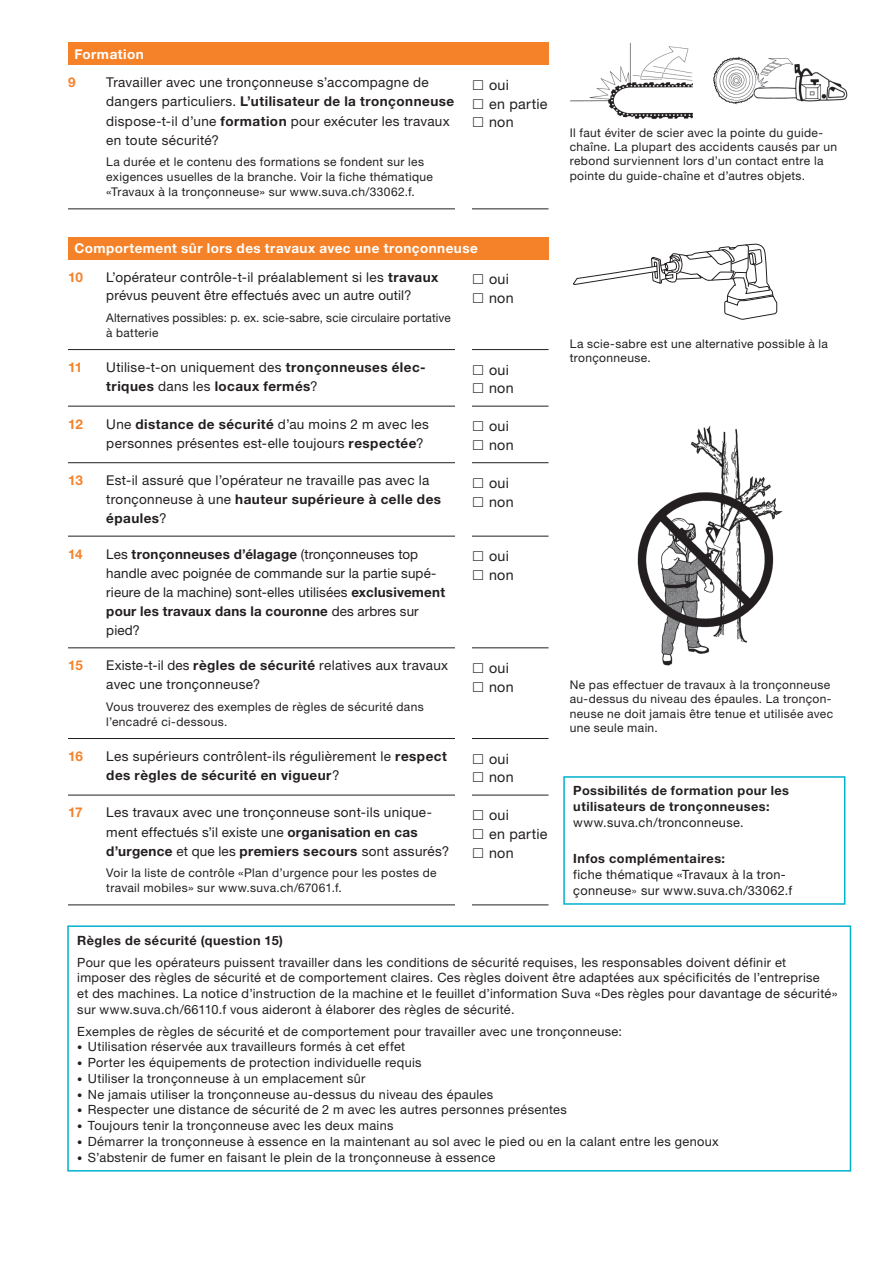
<style>
.page{position:relative;width:893px;height:1263px;background:#fff}
.page>*{position:absolute;margin:0;border:0;box-sizing:border-box;transform-origin:0 0}
.t1{font:14.25px/18.8px "Helvetica Neue LT Std";letter-spacing:.02em;color:#231f20}
.t2{font:13.5px/19.2px "Helvetica Neue LT Std";letter-spacing:.02em;color:#231f20}
.t3{font:700 13.5px/19.2px "Helvetica Neue LT Std";letter-spacing:.035em;color:#231f20}
.t4{font:700 13.5px "Helvetica Neue LT Std";letter-spacing:.035em;color:#fff}
.t5{font:700 13.5px "Helvetica Neue LT Std";letter-spacing:-.01em;color:#f58229}
.t6{font:12.75px/15.8px "Helvetica Neue LT Std";letter-spacing:.025em;color:#231f20}
.t7{font:700 12.75px/15.8px "Helvetica Neue LT Std";letter-spacing:.035em;color:#231f20}
.t8{font:12px/14.4px "Helvetica Neue LT Std";letter-spacing:.03em;color:#231f20}
.s1{font-weight:700}
.s2{font-weight:400}
.s3{font-weight:300}
.s4{font-weight:300;font-size:10.5px}
</style>
<div class="page">
<img style="left:637px;top:425px;width:146px;height:241px">
<img style="left:570px;top:43px;width:122px;height:77px">
<img style="left:713px;top:56px;width:135px;height:49px">
<svg style="left:573px;top:244px;width:204px;height:75px"></svg>
<div style="left:563px;top:776px;width:282px;height:129px;border:2px solid #00b1cd"></div>
<div style="left:67px;top:925px;width:784px;height:246px;border:2px solid #00b1cd"></div>
<div style="left:68px;top:43px;width:481px;height:22px;background:#f58229"></div>
<hr style="left:68px;top:208px;width:387px;height:1px;background:#231f20">
<hr style="left:472px;top:208px;width:77px;height:1px;background:#231f20">
<div style="left:68px;top:237px;width:481px;height:22px;background:#f58229"></div>
<hr style="left:68px;top:349px;width:387px;height:1px;background:#231f20">
<hr style="left:68px;top:406px;width:387px;height:1px;background:#231f20">
<hr style="left:68px;top:462px;width:387px;height:1px;background:#231f20">
<hr style="left:68px;top:536px;width:387px;height:1px;background:#231f20">
<hr style="left:68px;top:647px;width:387px;height:1px;background:#231f20">
<hr style="left:68px;top:738px;width:387px;height:1px;background:#231f20">
<hr style="left:68px;top:795px;width:387px;height:1px;background:#231f20">
<hr style="left:68px;top:904px;width:387px;height:1px;background:#231f20">
<hr style="left:472px;top:349px;width:77px;height:1px;background:#231f20">
<hr style="left:472px;top:406px;width:77px;height:1px;background:#231f20">
<hr style="left:472px;top:462px;width:77px;height:1px;background:#231f20">
<hr style="left:472px;top:536px;width:77px;height:1px;background:#231f20">
<hr style="left:472px;top:647px;width:77px;height:1px;background:#231f20">
<hr style="left:472px;top:738px;width:77px;height:1px;background:#231f20">
<hr style="left:472px;top:795px;width:77px;height:1px;background:#231f20">
<hr style="left:472px;top:904px;width:77px;height:1px;background:#231f20">
<p class="t4" style="left:74px;top:45px;width:71px">Formation</p>
<p class="t5" style="left:68px;top:74px;width:9px">9</p>
<p class="t2" style="left:106px;top:73px;width:349px">Travailler avec une tronçonneuse s’accompagne de dangers particuliers. <span class="s1">L’utilisateur de la tronçonneuse </span>dispose-t-il d’une <span class="s1">formation</span> pour exécuter les travaux en toute sécurité?</p>
<p class="t8" style="left:106px;top:154px;width:328px;line-height:15px">La durée et le contenu des formations se fondent sur les exigences usuelles de la branche. Voir la fiche thématique «Travaux à la tronçonneuse» sur www.suva.ch/33062.f.</p>
<p class="t1" style="left:489px;top:75px;width:60px">oui<br>en partie non</p>
<p class="t4" style="left:74px;top:240px;width:405px">Comportement sûr lors des travaux avec une tronçonneuse</p>
<p class="t5" style="left:68px;top:268px;width:16px">10</p>
<p class="t2" style="left:106px;top:267px;width:334px;line-height:18.8px">L’opérateur contrôle-t-il préalablement si les <span class="s1">travaux </span>prévus peuvent être effectués avec un autre outil?</p>
<p class="t8" style="left:106px;top:310px;width:346px;line-height:15px">Alternatives possibles: p. ex. scie-sabre, scie circulaire portative à batterie</p>
<p class="t1" style="left:489px;top:270px;width:26px">oui non</p>
<p class="t5" style="left:68px;top:359px;width:16px">11</p>
<p class="t3" style="left:106px;top:357px;width:321px"><span class="s2">Utilise-t-on uniquement des</span> tronçonneuses élec&shy;triques <span class="s2">dans les</span> locaux fermés<span class="s2">?</span></p>
<p class="t1" style="left:489px;top:360px;width:26px">oui non</p>
<p class="t5" style="left:68px;top:415px;width:16px">12</p>
<p class="t2" style="left:106px;top:414px;width:324px">Une <span class="s1">distance de sécurité</span> d’au moins 2 m avec les personnes présentes est-elle toujours <span class="s1">respectée</span>?</p>
<p class="t1" style="left:489px;top:417px;width:26px">oui non</p>
<p class="t5" style="left:68px;top:472px;width:16px">13</p>
<p class="t2" style="left:106px;top:470px;width:336px">Est-il assuré que l’opérateur ne travaille pas avec la tronçonneuse à une <span class="s1">hauteur supérieure à celle des épaules</span>?</p>
<p class="t1" style="left:489px;top:473px;width:26px">oui non</p>
<p class="t5" style="left:68px;top:545px;width:16px">14</p>
<p class="t2" style="left:106px;top:544px;width:340px">Les <span class="s1">tronçonneuses d’élagage</span> (tronçonneuses top handle avec poignée de commande sur la partie supé&shy;rieure de la machine) sont-elles utilisées <span class="s1">exclusivement pour les travaux dans la couronne</span> des arbres sur pied?</p>
<p class="t1" style="left:489px;top:546px;width:26px">oui non</p>
<p class="t5" style="left:68px;top:657px;width:16px">15</p>
<p class="t2" style="left:106px;top:656px;width:343px">Existe-t-il des <span class="s1">règles de sécurité</span> relatives aux travaux avec une tronçonneuse?</p>
<p class="t8" style="left:106px;top:699px;width:319px;line-height:15px">Vous trouverez des exemples de règles de sécurité dans l’encadré ci-dessous.</p>
<p class="t1" style="left:489px;top:658px;width:26px">oui non</p>
<p class="t5" style="left:68px;top:748px;width:16px">16</p>
<p class="t2" style="left:106px;top:746px;width:342px">Les supérieurs contrôlent-ils régulièrement le <span class="s1">respect des règles de sécurité en vigueur</span>?</p>
<p class="t1" style="left:489px;top:749px;width:26px">oui non</p>
<p class="t5" style="left:68px;top:804px;width:16px">17</p>
<p class="t2" style="left:106px;top:803px;width:345px">Les travaux avec une tronçonneuse sont-ils unique&shy;ment effectués s’il existe une <span class="s1">organisation en cas d’urgence</span> et que les <span class="s1">premiers secours</span> sont assurés?</p>
<p class="t8" style="left:106px;top:865px;width:332px;line-height:15px">Voir la liste de contrôle «Plan d’urgence pour les postes de travail mobiles» sur www.suva.ch/67061.f.</p>
<p class="t1" style="left:489px;top:805px;width:60px">oui<br>en partie non</p>
<p class="t8" style="left:570px;top:125px;width:269px">Il faut éviter de scier avec la pointe du guide&shy;chaîne. La plupart des accidents causés par un rebond surviennent lors d’un contact entre la pointe du guide-chaîne et d’autres objets.</p>
<p class="t8" style="left:570px;top:336px;width:260px">La scie-sabre est une alternative possible à la tronçonneuse.</p>
<p class="t8" style="left:570px;top:677px;width:265px">Ne pas effectuer de travaux à la tronçonneuse au-dessus du niveau des épaules. La tronçon&shy;neuse ne doit jamais être tenue et utilisée avec une seule main.</p>
<p class="t7" style="left:573px;top:783px;width:217px">Possibilités de formation pour les utilisateurs de tronçonneuses:</p>
<p class="t6" style="left:573px;top:814px;width:172px">www.suva.ch/tronconneuse.</p>
<p class="t7" style="left:573px;top:850px;width:153px">Infos complémentaires:</p>
<p class="t6" style="left:573px;top:866px;width:220px">fiche thématique «Travaux à la tron&shy;çonneuse<span class="s3">»</span> sur www.suva.ch/33062.f</p>
<p class="t7" style="left:77px;top:932px;width:207px">Règles de sécurité (question 15)</p>
<p class="t6" style="left:77px;top:954px;width:762px">Pour que les opérateurs puissent travailler dans les conditions de sécurité requises, les responsables doivent définir et<br>imposer des règles de sécurité et de comportement claires. Ces règles doivent être adaptées aux spécificités de l’entreprise<br>et des machines. La notice d’instruction de la machine et le feuillet d’information Suva «Des règles pour davantage de sécurité» sur www.suva.ch/66110.f vous aideront à élaborer des règles de sécurité.</p>
<p class="t6" style="left:77px;top:1023px;width:546px">Exemples de règles de sécurité et de comportement pour travailler avec une tronçonneuse:</p>
<p class="t6" style="left:77px;top:1039px;width:329px"><span class="s4">•</span> Utilisation réservée aux travailleurs formés à cet effet</p>
<p class="t6" style="left:77px;top:1054px;width:346px"><span class="s4">•</span> Porter les équipements de protection individuelle requis</p>
<p class="t6" style="left:77px;top:1070px;width:290px"><span class="s4">•</span> Utiliser la tronçonneuse à un emplacement sûr</p>
<p class="t6" style="left:77px;top:1086px;width:417px"><span class="s4">•</span> Ne jamais utiliser la tronçonneuse au-dessus du niveau des épaules</p>
<p class="t6" style="left:77px;top:1102px;width:491px"><span class="s4">•</span> Respecter une distance de sécurité de 2 m avec les autres personnes présentes</p>
<p class="t6" style="left:77px;top:1117px;width:318px"><span class="s4">•</span> Toujours tenir la tronçonneuse avec les deux mains</p>
<p class="t6" style="left:77px;top:1133px;width:643px"><span class="s4">•</span> Démarrer la tronçonneuse à essence en la maintenant au sol avec le pied ou en la calant entre les genoux</p>
<p class="t6" style="left:77px;top:1149px;width:420px"><span class="s4">•</span> S’abstenir de fumer en faisant le plein de la tronçonneuse à essence</p>
</div>
